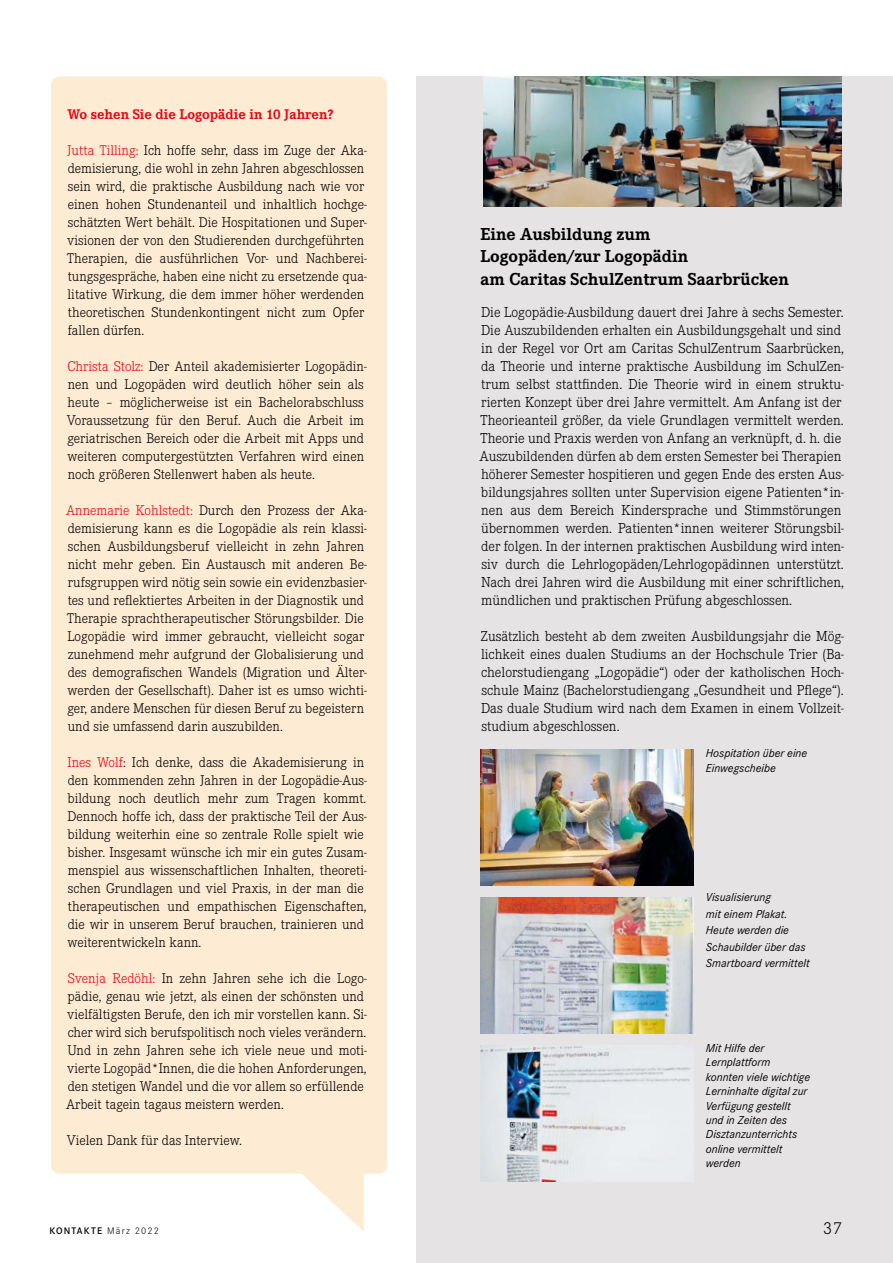
<style>
.page{position:relative;width:893px;height:1263px;background:#fff}
.page>*{position:absolute;margin:0;border:0;box-sizing:border-box;transform-origin:0 0}
.t1{font:700 18px/22.5px "Corporate E";color:#000}
.t2{font:300 18px "Corporate E";color:#000}
.t3{font:300 15px/18px "Corporate E";color:#000}
.t4{font:300 14.55px/18px "Corporate E";color:#000}
.t5{font:700 14.55px "Corporate E";color:#e30613}
.t6{font:italic 12px/14.4px "Corporate S";color:#000}
.t7{font:600 9.9px "Corporate S";letter-spacing:.12em;color:#000}
.s1{color:#e30613}
.s2{font-weight:300}
</style>
<div class="page">
<div style="left:51px;top:77px;width:336px;height:1097px;background:#feebd3;border-radius:9px"></div>
<svg style="left:270px;top:1173px;width:94px;height:58px"></svg>
<div style="left:417px;top:77px;width:476px;height:1186px;background:#e5e3e3"></div>
<img style="left:484px;top:77px;width:358px;height:129px">
<img style="left:480px;top:897px;width:213px;height:136px">
<img style="left:480px;top:1045px;width:213px;height:136px">
<img style="left:480px;top:749px;width:213px;height:136px">
<p class="t5" style="left:67px;top:106px;width:268px">Wo sehen Sie die Logopädie in 10 Jahren?</p>
<p class="t4" style="left:67px;top:142px;width:301px"><span class="s1">Jutta Tilling:</span> Ich hoffe sehr, dass im Zuge der Aka&shy;demisierung, die wohl in zehn Jahren abgeschlossen sein wird, die praktische Ausbildung nach wie vor einen hohen Stundenanteil und inhaltlich hochge&shy;schätzten Wert behält. Die Hospitationen und Super&shy;visionen der von den Studierenden durchgeführten Therapien, die ausführlichen Vor- und Nachberei&shy;tungsgespräche, haben eine nicht zu ersetzende qua&shy;litative Wirkung, die dem immer höher werdenden theoretischen Stundenkontingent nicht zum Opfer fallen dürfen.</p>
<p class="t4" style="left:67px;top:358px;width:301px"><span class="s1">Christa Stolz:</span> Der Anteil akademisierter Logopädin&shy;nen und Logopäden wird deutlich höher sein als heute – möglicherweise ist ein Bachelorabschluss Voraussetzung für den Beruf. Auch die Arbeit im geriatrischen Bereich oder die Arbeit mit Apps und weiteren computergestützten Verfahren wird einen noch größeren Stellenwert haben als heute.</p>
<p class="t4" style="left:66px;top:502px;width:302px"><span class="s1">Annemarie Kohlstedt:</span> Durch den Prozess der Aka&shy;demisierung kann es die Logopädie als rein klassi&shy;schen Ausbildungsberuf vielleicht in zehn Jahren nicht mehr geben. Ein Austausch mit anderen Be&shy;rufsgruppen wird nötig sein sowie ein evidenzbasier&shy;tes und reflektiertes Arbeiten in der Diagnostik und Therapie sprachtherapeutischer Störungsbilder. Die Logopädie wird immer gebraucht, vielleicht sogar zunehmend mehr aufgrund der Globalisierung und des demografischen Wandels (Migration und Älter&shy;werden der Gesellschaft). Daher ist es umso wichti&shy;ger, andere Menschen für diesen Beruf zu begeistern und sie umfassend darin auszubilden.</p>
<p class="t4" style="left:68px;top:754px;width:301px"><span class="s1">Ines Wolf</span>: Ich denke, dass die Akademisierung in den kommenden zehn Jahren in der Logopädie-Aus&shy;bildung noch deutlich mehr zum Tragen kommt.<br>Dennoch hoffe ich, dass der praktische Teil der Aus&shy;bildung weiterhin eine so zentrale Rolle spielt wie bisher. Insgesamt wünsche ich mir ein gutes Zusam&shy;menspiel aus wissenschaftlichen Inhalten, theoreti&shy;schen Grundlagen und viel Praxis, in der man die therapeutischen und empathischen Eigenschaften, die wir in unserem Beruf brauchen, trainieren und weiterentwickeln kann.</p>
<p class="t4" style="left:66px;top:970px;width:302px"><span class="s1">Svenja Redöhl:</span> In zehn Jahren sehe ich die Logo&shy;pädie, genau wie jetzt, als einen der schönsten und vielfältigsten Berufe, den ich mir vorstellen kann. Si&shy;cher wird sich berufspolitisch noch vieles verändern.<br>Und in zehn Jahren sehe ich viele neue und moti&shy;vierte Logopäd*Innen, die die hohen Anforderungen, den stetigen Wandel und die vor allem so erfüllende Arbeit tagein tagaus meistern werden.</p>
<p class="t4" style="left:67px;top:1132px;width:177px">Vielen Dank für das Interview.</p>
<p class="t7" style="left:49px;top:1225px;width:111px">KONTAKTE <span class="s2">März 2022</span></p>
<p class="t1" style="left:480px;top:223px;width:310px">Eine Ausbildung zum<br>Logopäden/zur Logopädin<br>am Caritas SchulZentrum Saarbrücken</p>
<p class="t3" style="left:480px;top:303px;width:366px">Die Logopädie-Ausbildung dauert drei Jahre à sechs Semester.<br>Die Auszubildenden erhalten ein Ausbildungsgehalt und sind in der Regel vor Ort am Caritas SchulZentrum Saarbrücken, da Theorie und interne praktische Ausbildung im SchulZen&shy;trum selbst stattfinden. Die Theorie wird in einem struktu&shy;rierten Konzept über drei Jahre vermittelt. Am Anfang ist der Theorieanteil größer, da viele Grundlagen vermittelt werden.<br>Theorie und Praxis werden von Anfang an verknüpft, d. h. die Auszubildenden dürfen ab dem ersten Semester bei Therapien höherer Semester hospitieren und gegen Ende des ersten Aus&shy;bildungsjahres sollten unter Supervision eigene Patienten*in&shy;nen aus dem Bereich Kindersprache und Stimmstörungen übernommen werden. Patienten*innen weiterer Störungsbil&shy;der folgen. In der internen praktischen Ausbildung wird inten&shy;siv durch die Lehrlogopäden/Lehrlogopädinnen unterstützt.<br>Nach drei Jahren wird die Ausbildung mit einer schriftlichen, mündlichen und praktischen Prüfung abgeschlossen.</p>
<p class="t3" style="left:481px;top:627px;width:365px;text-align:justify">Zusätzlich besteht ab dem zweiten Ausbildungsjahr die Mög&shy;lichkeit eines dualen Studiums an der Hochschule Trier (Ba&shy;chelorstudiengang „Logopädie“) oder der katholischen Hoch&shy;schule Mainz (Bachelorstudiengang „Gesundheit und Pflege“).<br>Das duale Studium wird nach dem Examen in einem Vollzeit&shy;studium abgeschlossen.</p>
<p class="t6" style="left:706px;top:746px;width:103px">Hospitation über eine<br>Einwegscheibe</p>
<p class="t6" style="left:706px;top:889px;width:105px;line-height:16.5px">Visualisierung<br>mit einem Plakat.<br>Heute werden die<br>Schaubilder über das<br>Smartboard vermittelt</p>
<p class="t6" style="left:706px;top:1040px;width:106px">Mit Hilfe der<br>Lernplattform konnten viele wichtige<br>Lerninhalte digital zur<br>Verfügung gestellt und in Zeiten des<br>Disztanzunterrichts online vermittelt werden</p>
<p class="t2" style="left:823px;top:1219px;width:20px">37</p>
</div>
